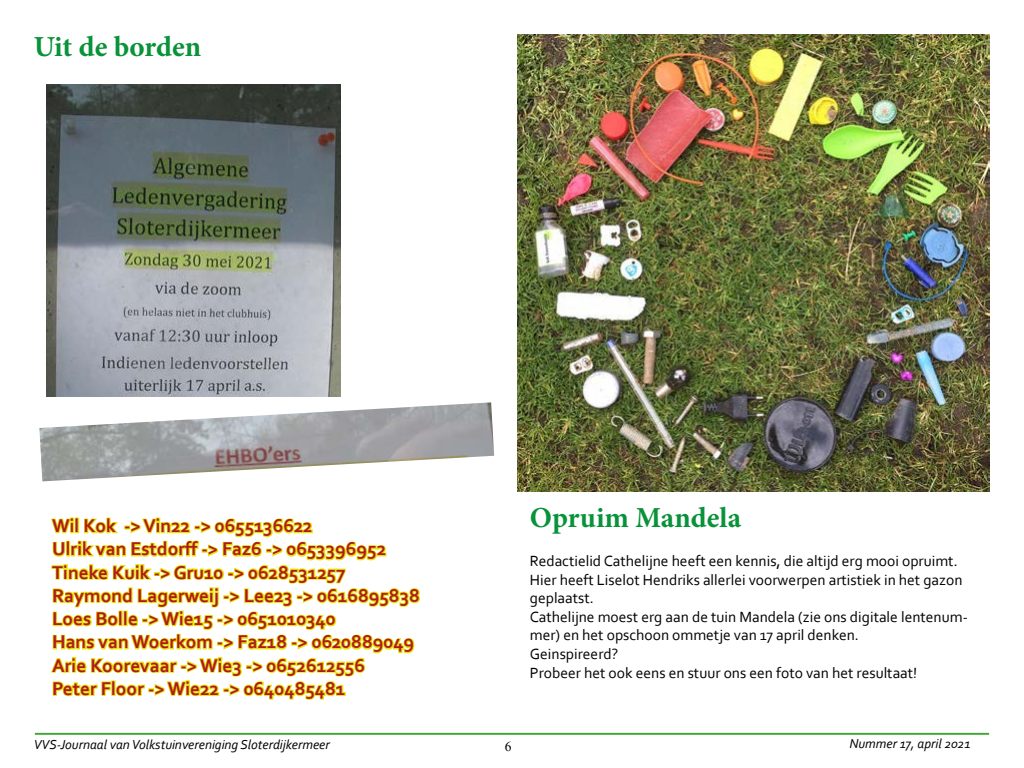
<style>
.page{position:relative;width:1024px;height:768px;background:#fff}
.page>*{position:absolute;margin:0;border:0;box-sizing:border-box;transform-origin:0 0}
.t1{font:700 29.1px "Minion Pro";color:#089239}
.t2{font:700 19.4px/23.2px "Corbel";color:#ae191e}
.t3{font:15.5px/18.6px "Corbel";color:#000}
.t4{font:italic 13.6px "Corbel";color:#000}
.t5{font:13.6px "Times New Roman";color:#000}
</style>
<div class="page">
<hr style="left:35px;top:733px;width:954px;height:2px;background:#3fa535">
<img style="left:47px;top:85px;width:294px;height:312px">
<img style="left:39px;top:402px;width:455px;height:79px">
<svg style="left:51px;top:517px;width:369px;height:183px"></svg>
<img style="left:518px;top:35px;width:471px;height:456px">
<h1 class="t1" style="left:34px;top:26px;width:169px">Uit de borden</h1>
<p class="t2" style="left:52px;top:514px;width:369px">Wil Kok -&gt; Vin22 -&gt; 0655136622<br>Ulrik van Estdorff -&gt; Faz6 -&gt; 0653396952<br>Tineke Kuik -&gt; Gru10 -&gt; 0628531257<br>Raymond Lagerweij -&gt; Lee23 -&gt; 0616895838<br>Loes Bolle -&gt; Wie15 -&gt; 0651010340<br>Hans van Woerkom -&gt; Faz18 -&gt; 0620889049<br>Arie Koorevaar -&gt; Wie3 -&gt; 0652612556<br>Peter Floor -&gt; Wie22 -&gt; 0640485481</p>
<h1 class="t1" style="left:530px;top:497px;width:213px">Opruim Mandela</h1>
<p class="t3" style="left:530px;top:551px;width:440px">Redactielid Cathelijne heeft een kennis, die altijd erg mooi opruimt.<br>Hier heeft Liselot Hendriks allerlei voorwerpen artistiek in het gazon geplaatst.<br>Cathelijne moest erg aan de tuin Mandela (zie ons digitale lentenum&shy;mer) en het opschoon ommetje van 17 april denken.<br>Geinspireerd?<br>Probeer het ook eens en stuur ons een foto van het resultaat!</p>
<p class="t4" style="left:34px;top:736px;width:297px">VVS-Journaal van Volkstuinvereniging Sloterdijkermeer</p>
<p class="t5" style="left:505px;top:737px;width:8px">6</p>
<p class="t4" style="left:849px;top:735px;width:123px">Nummer 17, april 2021</p>
</div>
